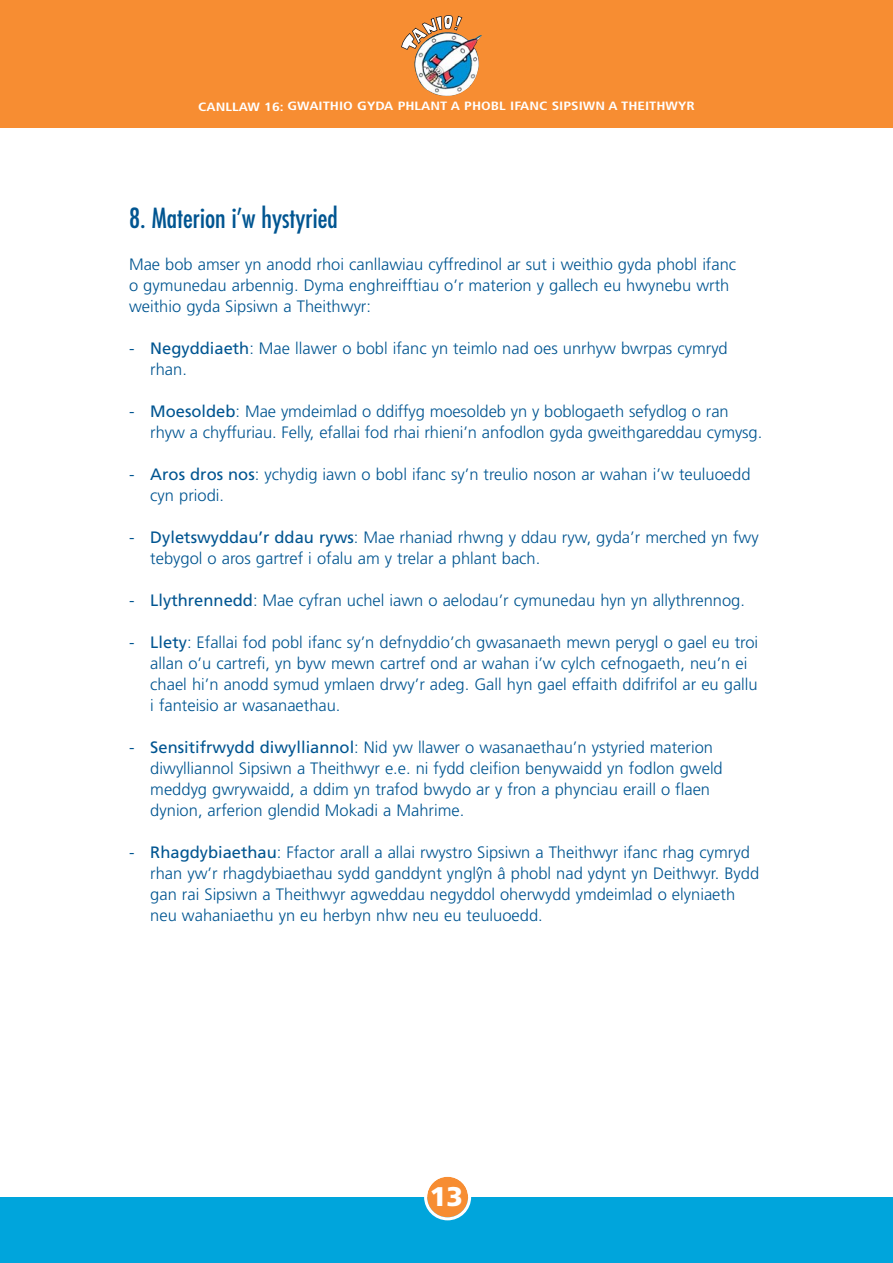
<style>
.page{position:relative;width:893px;height:1263px;background:#fff}
.page>*{position:absolute;margin:0;border:0;box-sizing:border-box;transform-origin:0 0}
.t1{font:condensed 27px "Futura";color:#005591}
.t2{font:900 27px "Frutiger";color:#fff}
.t3{font:300 16.5px/21px "Frutiger";color:#005591}
.t4{font:700 condensed 12px "Frutiger";color:#fff;scale:1.25 1}
.t5{font:700 7.2px "Frutiger";color:#005591;scale:1.67 1}
.s1{font-weight:400}
</style>
<div class="page">
<div style="left:0;top:0;width:893px;height:128px;background:#f78d32"></div>
<div style="left:0;top:1198px;width:893px;height:65px;background:#00a5dc"></div>
<svg style="left:424px;top:1176px;width:47px;height:44px"></svg>
<svg style="left:401px;top:15px;width:61px;height:35px"></svg>
<img style="left:414px;top:32px;width:68px;height:64px">
<p class="t4" style="left:198px;top:101px;width:399px">CANLLAW 16: GWAITHIO GYDA PHLANT A PHOBL IFANC SIPSIWN A THEITHWYR</p>
<h1 class="t1" style="left:129px;top:206px;width:210px">8. Materion i’w hystyried</h1>
<p class="t3" style="left:129px;top:255px;width:609px">Mae bob amser yn anodd rhoi canllawiau cyffredinol ar sut i weithio gyda phobl ifanc o gymunedau arbennig. Dyma enghreifftiau o’r materion y gallech eu hwynebu wrth weithio gyda Sipsiwn a Theithwyr:</p>
<p class="t3" style="left:150px;top:339px;width:579px;text-indent:-21px">- <span class="s1">Negyddiaeth</span>: Mae llawer o bobl ifanc yn teimlo nad oes unrhyw bwrpas cymryd rhan.</p>
<p class="t3" style="left:150px;top:402px;width:613px;text-indent:-21px">- <span class="s1">Moesoldeb</span>: Mae ymdeimlad o ddiffyg moesoldeb yn y boblogaeth sefydlog o ran rhyw a chyffuriau. Felly, efallai fod rhai rhieni’n anfodlon gyda gweithgareddau cymysg.</p>
<p class="t3" style="left:150px;top:465px;width:602px;text-indent:-21px">- <span class="s1">Aros dros nos</span>: ychydig iawn o bobl ifanc sy’n treulio noson ar wahan i’w teuluoedd cyn priodi.</p>
<p class="t3" style="left:150px;top:528px;width:610px;text-indent:-21px">- <span class="s1">Dyletswyddau’r ddau ryws</span>: Mae rhaniad rhwng y ddau ryw, gyda’r merched yn fwy tebygol o aros gartref i ofalu am y trelar a phlant bach.</p>
<p class="t3" style="left:129px;top:591px;width:617px">- <span class="s1">Llythrennedd</span>: Mae cyfran uchel iawn o aelodau’r cymunedau hyn yn allythrennog.</p>
<p class="t3" style="left:150px;top:633px;width:609px;text-indent:-21px">- <span class="s1">Llety</span>: Efallai fod pobl ifanc sy’n defnyddio’ch gwasanaeth mewn perygl o gael eu troi allan o’u cartrefi, yn byw mewn cartref ond ar wahan i’w cylch cefnogaeth, neu’n ei chael hi’n anodd symud ymlaen drwy’r adeg. Gall hyn gael effaith ddifrifol ar eu gallu i fanteisio ar wasanaethau.</p>
<p class="t3" style="left:150px;top:738px;width:574px;text-indent:-21px">- <span class="s1">Sensitifrwydd diwylliannol</span>: Nid yw llawer o wasanaethau’n ystyried materion diwylliannol Sipsiwn a Theithwyr e.e. ni fydd cleifion benywaidd yn fodlon gweld meddyg gwrywaidd, a ddim yn trafod bwydo ar y fron a phynciau eraill o flaen dynion, arferion glendid Mokadi a Mahrime.</p>
<p class="t3" style="left:150px;top:843px;width:610px;text-indent:-21px">- <span class="s1">Rhagdybiaethau</span>: Ffactor arall a allai rwystro Sipsiwn a Theithwyr ifanc rhag cymryd rhan yw’r rhagdybiaethau sydd ganddynt ynglyn â phobl nad ydynt yn Deithwyr. Bydd</p>
<p class="t5" style="left:476px;top:866px;width:6px">^</p>
<p class="t3" style="left:150px;top:885px;width:586px">gan rai Sipsiwn a Theithwyr agweddau negyddol oherwydd ymdeimlad o elyniaeth neu wahaniaethu yn eu herbyn nhw neu eu teuluoedd.</p>
<h1 class="t2" style="left:430px;top:1186px;width:35px">13</h1>
</div>
